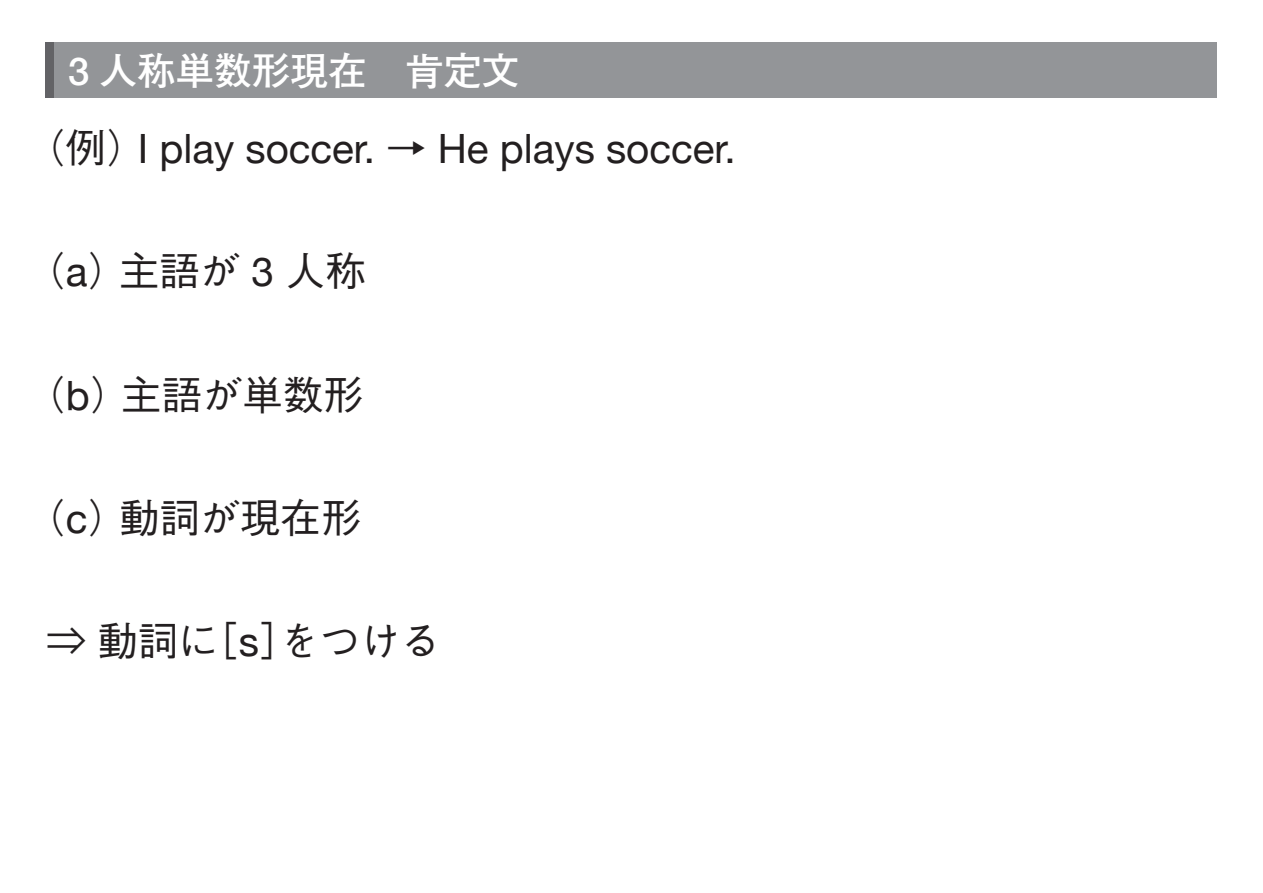
<style>
.page{position:relative;width:1263px;height:893px;background:#fff}
.page>*{position:absolute;margin:0;border:0;box-sizing:border-box;transform-origin:0 0}
.t1{font:500 40.35px "Gothic BBB";color:#231f20}
.t2{font:40.35px "Helvetica Neue";color:#231f20}
.t3{font:700 38.25px "Futo Go B101";color:#fff}
.s1{font-family:"Helvetica Neue";font-weight:500}
.s2{font-family:"Gothic BBB";font-weight:500}
.s3{font-family:"Helvetica Neue";font-weight:400}
</style>
<div class="page">
<div style="left:46px;top:43px;width:1171px;height:55px;background:#939598"></div>
<div style="left:46px;top:43px;width:8px;height:55px;background:#636366"></div>
<p class="t3" style="left:68px;top:48px;width:453px"><span class="s1">3</span> 人称単数形現在　肯定文</p>
<p class="t2" style="left:26px;top:120px;width:711px"><span class="s2">（例）</span>I play soccer. <span class="s2">→</span> He plays soccer.</p>
<p class="t1" style="left:26px;top:248px;width:342px">（<span class="s3">a</span>）主語が <span class="s3">3</span> 人称</p>
<p class="t1" style="left:26px;top:372px;width:340px">（<span class="s3">b</span>）主語が単数形</p>
<p class="t1" style="left:26px;top:495px;width:337px">（<span class="s3">c</span>）動詞が現在形</p>
<p class="t1" style="left:46px;top:618px;width:396px">⇒ 動詞に［<span class="s3">s</span>］をつける</p>
</div>
